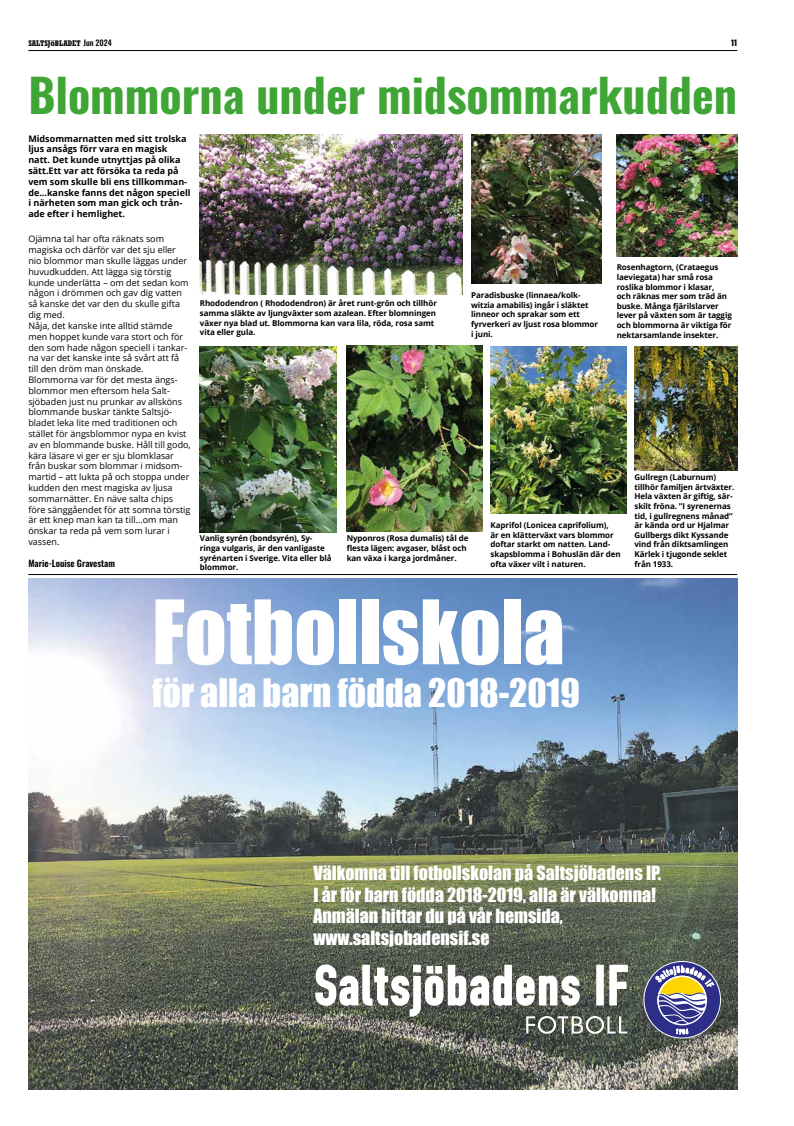
<style>
.page{position:relative;width:794px;height:1126px;background:#fff}
.page>*{position:absolute;margin:0;border:0;box-sizing:border-box;transform-origin:0 0}
.t1{font:82px "Impact";color:#fff}
.t2{font:700 46px "Oswald";color:#3fa535}
.t3{font:36px "Impact";color:#fff}
.t4{font:18px/21.6px "Impact";color:#fff}
.t5{font:9px/10.8px "Open Sans";color:#000}
.t6{font:700 9px/10.8px "Open Sans";color:#000}
.t7{font:600 9px "Oswald";color:#000}
.t8{font:700 8px/9.6px "Open Sans";letter-spacing:-.01em;color:#000}
.t9{font:700 condensed 8px "Rockwell";color:#000}
.t10{font:800 8px "Oswald";color:#000}
.s1{font-size:6.4px}
.s2{font-family:"Oswald";font-weight:500;font-stretch:normal}
</style>
<div class="page">
<hr style="left:28px;top:50px;width:709px;height:1px;background:#000">
<hr style="left:28px;top:574px;width:709px;height:1px;background:#000">
<img style="left:28px;top:578px;width:709px;height:510px">
<svg style="left:643px;top:960px;width:78px;height:78px;background:#737287"></svg>
<svg style="left:315px;top:963px;width:314px;height:70px"></svg>
<img style="left:200px;top:135px;width:262px;height:160px">
<img style="left:200px;top:346px;width:136px;height:186px">
<img style="left:347px;top:345px;width:136px;height:186px">
<img style="left:471px;top:135px;width:130px;height:148px">
<img style="left:617px;top:135px;width:120px;height:122px">
<img style="left:490px;top:346px;width:136px;height:167px">
<img style="left:634px;top:346px;width:103px;height:125px">
<p class="t9" style="left:28px;top:39px;width:85px">SALTSJ<span class="s1">Ö</span>BLADET <span class="s2">Jun 2024</span></p>
<p class="t10" style="left:731px;top:39px;width:8px">11</p>
<h2 class="t2" style="left:28px;top:71px;width:710px">Blommorna under midsommarkudden</h2>
<p class="t6" style="left:28px;top:133px;width:164px">Midsommarnatten med sitt trolska ljus ansågs förr vara en magisk natt. Det kunde utnyttjas på olika sätt.Ett var att försöka ta reda på vem som skulle bli ens tillkomman&shy;de...kanske fanns det någon speciell i närheten som man gick och trån&shy;ade efter i hemlighet.</p>
<p class="t5" style="left:28px;top:233px;width:164px">Ojämna tal har ofta räknats som magiska och därför var det sju eller nio blommor man skulle läggas under huvudkudden. Att lägga sig törstig kunde underlätta – om det sedan kom någon i drömmen och gav dig vatten så kanske det var den du skulle gifta dig med.<br>Nåja, det kanske inte alltid stämde men hoppet kunde vara stort och för den som hade någon speciell i tankar&shy;na var det kanske inte så svårt att få till den dröm man önskade.<br>Blommorna var för det mesta ängs&shy;blommor men eftersom hela Salt&shy;sjöbaden just nu prunkar av allsköns blommande buskar tänkte Saltsjö&shy;bladet leka lite med traditionen och stället för ängsblommor nypa en kvist av en blommande buske. Håll till godo, kära läsare vi ger er sju blomklasar från buskar som blommar i midsom&shy;martid – att lukta på och stoppa under kudden den mest magiska av ljusa sommarnätter. En näve salta chips före sänggåendet för att somna törstig är ett knep man kan ta till...om man önskar ta reda på vem som lurar i vassen.</p>
<p class="t7" style="left:28px;top:558px;width:88px">Marie-Louise Gravestam</p>
<p class="t8" style="left:200px;top:298px;width:238px">Rhododendron ( Rhododendron) är året runt-grön och tillhör samma släkte av ljungväxter som azalean. Efter blomningen växer nya blad ut. Blommorna kan vara lila, röda, rosa samt vita eller gula.</p>
<p class="t8" style="left:471px;top:290px;width:128px">Paradisbuske (linnaea/kolk&shy;witzia amabilis) ingår i släktet linneor och sprakar som ett fyrverkeri av ljust rosa blommor i juni.</p>
<p class="t8" style="left:617px;top:262px;width:117px">Rosenhagtorn, (Crataegus laeviegata) har små rosa roslika blommor i klasar,<br>och räknas mer som träd än buske. Många fjärilslarver lever på växten som är taggig och blommorna är viktiga för nektarsamlande insekter.</p>
<p class="t8" style="left:200px;top:533px;width:133px">Vanlig syrén (bondsyrén), Sy&shy;ringa vulgaris, är den vanligaste syrénarten i Sverige. Vita eller blå blommor.</p>
<p class="t8" style="left:347px;top:533px;width:123px">Nyponros (Rosa dumalis) tål de flesta lägen: avgaser, blåst och kan växa i karga jordmåner.</p>
<p class="t8" style="left:490px;top:520px;width:132px">Kaprifol (Lonicea caprifolium),<br>är en klätterväxt vars blommor doftar starkt om natten. Land&shy;skapsblomma i Bohuslän där den ofta växer vilt i naturen.</p>
<p class="t8" style="left:634px;top:472px;width:101px">Gullregn (Laburnum) tillhör familjen ärtväxter.<br>Hela växten är giftig, sär&shy;skilt fröna. ”I syrenernas tid, i gullregnens månad” är kända ord ur Hjalmar<br>Gullbergs dikt Kyssande vind från diktsamlingen<br>Kärlek i tjugonde seklet från 1933.</p>
<h1 class="t1" style="left:152px;top:568px;width:414px">Fotbollskola</h1>
<h3 class="t3" style="left:152px;top:665px;width:429px">för alla barn födda 2018-2019</h3>
<h3 class="t4" style="left:313px;top:861px;width:349px">Välkomna till fotbollskolan på Saltsjöbadens IP.<br>I år för barn födda 2018-2019, alla är välkomna!<br>Anmälan hittar du på vår hemsida, www.saltsjobadensif.se</h3>
</div>
